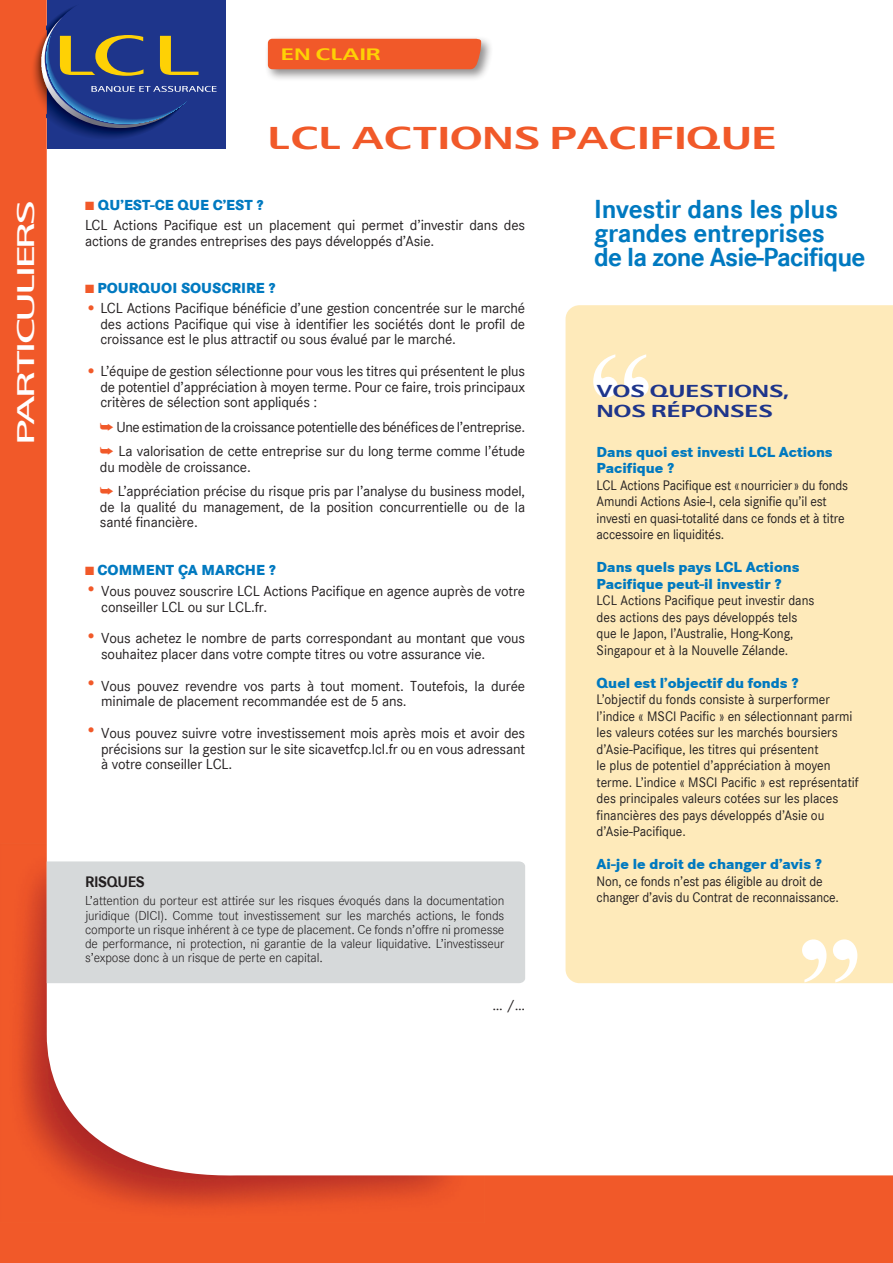
<style>
.page{position:relative;width:893px;height:1263px;background:#f15929}
.page>*{position:absolute;margin:0;border:0;box-sizing:border-box;transform-origin:0 0}
.t1{font:700 132.45px "Times New Roman";color:#fff}
.t2{font:700 31.5px "LCL2";letter-spacing:.005em;color:#f15929}
.t3{font:700 27px/24px "Corporate S";letter-spacing:-.01em;color:#0079c0}
.t4{font:500 24px "LCL1";letter-spacing:-.1em;color:#fff;scale:1.3 1}
.t5{font:700 17.25px/20.2px "LCL2";letter-spacing:.005em;color:#1e358b}
.t6{font:700 16.5px "LCL2";color:#fed105}
.t7{font:700 15.75px "Corporate S";letter-spacing:-.02em;color:#231f20}
.t8{font:15px/15.8px "Corporate S";letter-spacing:-.01em;color:#231f20}
.t9{font:800 15px/16.5px "Corporate S";color:#0079c0}
.t10{font:14.25px/16.5px "Corporate S";color:#231f20;scale:.95 1}
.t11{font:13.5px/14.2px "Corporate S Ligh";letter-spacing:-.01em;color:#231f20;text-align:justify}
.s1{color:#f15929}
.s2{font-weight:800;color:#0079c0}
.s3{font-size:18px;color:#f15929}
</style>
<div class="page">
<img style="left:20px;top:844px;width:428px;height:363px">
<div style="left:47px;top:0;width:846px;height:1178px;background:#fff"></div>
<div style="left:47px;top:0;width:178px;height:149px;background:#1e358b"></div>
<svg style="left:46px;top:1px;width:171px;height:139px"></svg>
<img style="left:33px;top:29px;width:14px;height:86px">
<div style="left:264px;top:35px;width:230px;height:47px;background:#231f20;opacity:.5"></div>
<svg style="left:268px;top:39px;width:214px;height:30px"></svg>
<div style="left:566px;top:305px;width:327px;height:678px;background:#feeaba"></div>
<div style="left:47px;top:861px;width:478px;height:122px;background:#d6d9da"></div>
<h3 class="t4" style="left:12px;top:445px;width:190px;rotate:-90deg">PARTICULIERS</h3>
<p class="t6" style="left:281px;top:45px;width:101px">EN CLAIR</p>
<h2 class="t2" style="left:268px;top:120px;width:510px">LCL ACTIONS PACIFIQUE</h2>
<p class="t8" style="left:85px;top:195px;width:442px;line-height:20px"><span class="s1">■</span> <span class="s2">QU’EST-CE QUE C’EST ?<br></span>LCL Actions Pacifique est un placement qui permet d’investir dans des</p>
<p class="t8" style="left:85px;top:233px;width:351px">actions de grandes entreprises des pays développés d’Asie.</p>
<p class="t9" style="left:85px;top:280px;width:192px"><span class="s1">■</span> POURQUOI SOUSCRIRE ?</p>
<p class="t8" style="left:100px;top:300px;width:426px;text-align:justify;text-indent:-15px"><span class="s3">•</span> LCL Actions Pacifique bénéficie d’une gestion concentrée sur le marché des actions Pacifique qui vise à identifier les sociétés dont le profil de croissance est le plus attractif ou sous évalué par le marché.</p>
<p class="t8" style="left:100px;top:363px;width:426px;text-align:justify;text-indent:-15px"><span class="s3">•</span> L’équipe de gestion sélectionne pour vous les titres qui présentent le plus de potentiel d’appréciation à moyen terme. Pour ce faire, trois principaux critères de sélection sont appliqués :</p>
<p class="t8" style="left:100px;top:415px;width:427px;line-height:24.3px"><span class="s1">➥</span> Une estimation de la croissance potentielle des bénéfices de l’entreprise. <span class="s1">➥</span> La valorisation de cette entreprise sur du long terme comme l’étude</p>
<p class="t8" style="left:100px;top:455px;width:427px;line-height:24.3px">du modèle de croissance.<br><span class="s1">➥</span> L’appréciation précise du risque pris par l’analyse du business model,</p>
<p class="t8" style="left:100px;top:499px;width:427px">de la qualité du management, de la position concurrentielle ou de la santé financière.</p>
<p class="t9" style="left:85px;top:562px;width:192px"><span class="s1">■</span> COMMENT ÇA MARCHE ?</p>
<p class="t8" style="left:101px;top:583px;width:425px;text-indent:-16px"><span class="s3">•</span> Vous pouvez souscrire LCL Actions Pacifique en agence auprès de votre conseiller LCL ou sur LCL.fr.</p>
<p class="t8" style="left:101px;top:631px;width:425px;text-indent:-16px"><span class="s3">•</span> Vous achetez le nombre de parts correspondant au montant que vous souhaitez placer dans votre compte titres ou votre assurance vie.</p>
<p class="t8" style="left:101px;top:678px;width:425px;text-indent:-16px"><span class="s3">•</span> Vous pouvez revendre vos parts à tout moment. Toutefois, la durée minimale de placement recommandée est de 5 ans.</p>
<p class="t8" style="left:101px;top:725px;width:425px;text-align:justify;text-indent:-16px"><span class="s3">•</span> Vous pouvez suivre votre investissement mois après mois et avoir des précisions sur la gestion sur le site sicavetfcp.lcl.fr ou en vous adressant à votre conseiller LCL.</p>
<p class="t7" style="left:85px;top:872px;width:61px">RISQUES</p>
<p class="t11" style="left:85px;top:894px;width:421px">L’attention du porteur est attirée sur les risques évoqués dans la documentation juridique (DICI). Comme tout investissement sur les marchés actions, le fonds comporte un risque inhérent à ce type de placement. Ce fonds n’offre ni promesse de performance, ni protection, ni garantie de la valeur liquidative. L’investisseur s’expose donc à un risque de perte en capital.</p>
<p class="t8" style="left:492px;top:997px;width:34px">… /…</p>
<h3 class="t3" style="left:594px;top:198px;width:273px">Investir dans les plus grandes entreprises<br>de la zone Asie-Pacifique</h3>
<h1 class="t1" style="left:588px;top:326px;width:68px">“</h1>
<p class="t5" style="left:597px;top:381px;width:194px">VOS QUESTIONS,<br>NOS RÉPONSES</p>
<p class="t9" style="left:597px;top:444px;width:238px">Dans quoi est investi LCL Actions<br>Pacifique ?</p>
<p class="t10" style="left:597px;top:477px;width:266px">LCL Actions Pacifique est «nourricier» du fonds Amundi Actions Asie-I, cela signifie qu’il est investi en quasi-totalité dans ce fonds et à titre accessoire en liquidités.</p>
<p class="t9" style="left:597px;top:559px;width:204px">Dans quels pays LCL Actions<br>Pacifique peut-il investir ?</p>
<p class="t10" style="left:597px;top:592px;width:231px">LCL Actions Pacifique peut investir dans des actions des pays développés tels que le Japon, l’Australie, Hong-Kong, Singapour et à la Nouvelle Zélande.</p>
<p class="t9" style="left:597px;top:675px;width:203px">Quel est l’objectif du fonds ?</p>
<p class="t10" style="left:597px;top:691px;width:277px">L’objectif du fonds consiste à surperformer l’indice « MSCI Pacific » en sélectionnant parmi les valeurs cotées sur les marchés boursiers d’Asie-Pacifique, les titres qui présentent<br>le plus de potentiel d’appréciation à moyen terme. L’indice « MSCI Pacific » est représentatif des principales valeurs cotées sur les places financières des pays développés d’Asie ou d’Asie-Pacifique.</p>
<p class="t9" style="left:597px;top:856px;width:227px">Ai-je le droit de changer d’avis ?</p>
<p class="t10" style="left:597px;top:873px;width:257px">Non, ce fonds n’est pas éligible au droit de changer d’avis du Contrat de reconnaissance.</p>
<h1 class="t1" style="left:797px;top:911px;width:68px">”</h1>
</div>
